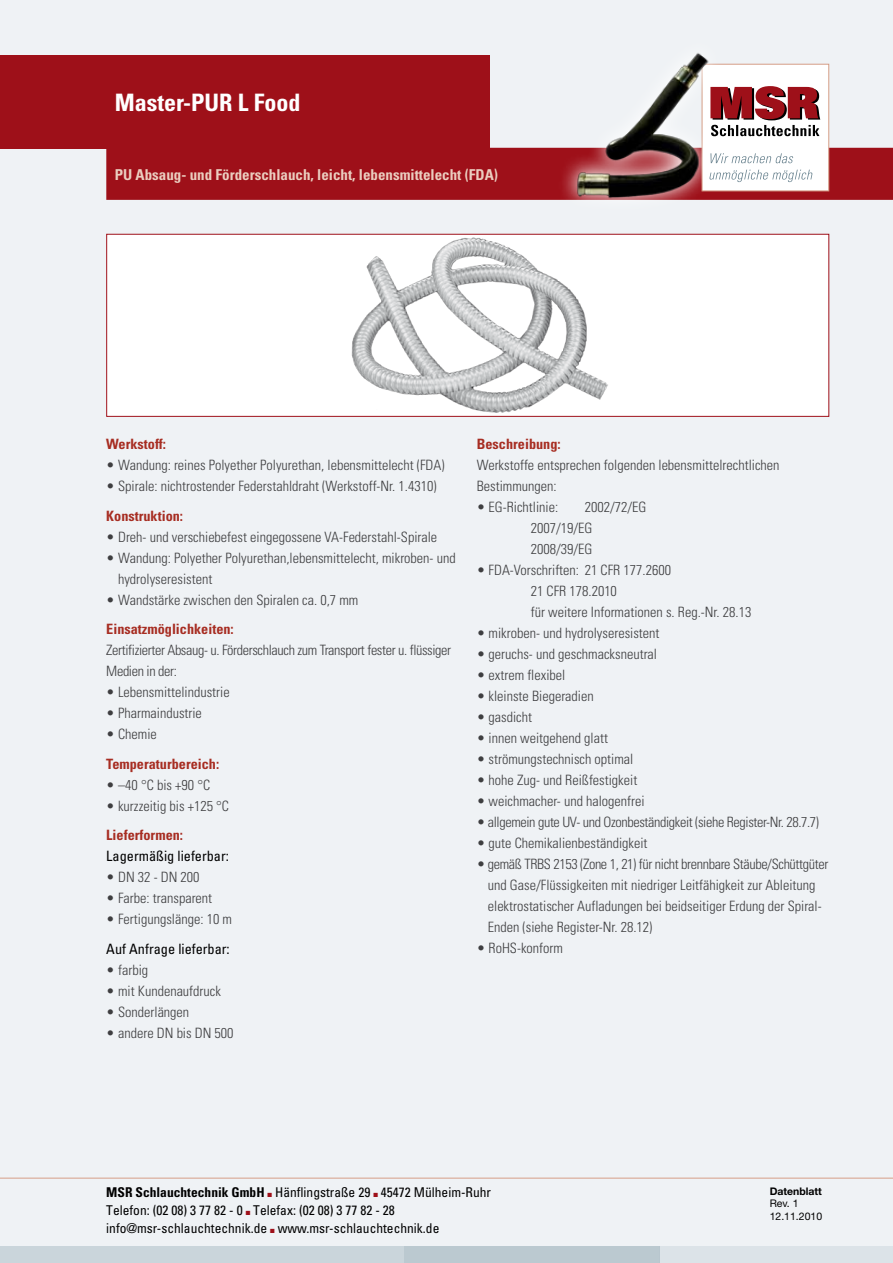
<style>
.page{position:relative;width:893px;height:1263px;background:#eff2f5}
.page>*{position:absolute;margin:0;border:0;box-sizing:border-box;transform-origin:0 0}
.t1{font:700 condensed 24px "Univers";color:#fff}
.t2{font:700 condensed 15px "Univers";color:#ebcec0}
.t3{font:300 condensed 14.25px/21px "Univers";color:#3e3e40}
.t4{font:300 condensed 14.25px/21px "Univers";letter-spacing:-.025em;color:#3e3e40}
.t5{font:700 condensed 14.25px "Univers";color:#a72d22}
.t6{font:condensed 14.25px "Univers";color:#000}
.t7{font:condensed 13.5px/18px "Univers";color:#000}
.t8{font:10.5px/12.6px "Helvetica Neue";color:#000}
.t9{font:700 10.5px "Helvetica Neue";color:#000}
.s1{font-weight:700}
.s2{color:#9e1019}
</style>
<div class="page">
<div style="left:0;top:55px;width:489px;height:94px;background:#9e1019"></div>
<div style="left:0;top:1246px;width:404px;height:17px;background:#cad5db"></div>
<div style="left:404px;top:1246px;width:255px;height:17px;background:#bbc9d0"></div>
<div style="left:659px;top:1246px;width:234px;height:17px;background:#dce3e8"></div>
<hr style="left:0;top:1178px;width:893px;height:1px;background:#d69e87">
<div style="left:702px;top:64px;width:127px;height:127px;background:#fff;border:1px solid #d69e87"></div>
<svg style="left:723px;top:86px;width:97px;height:50px"></svg>
<svg style="left:106px;top:148px;width:787px;height:52px;background:#aa3138"></svg>
<svg style="left:556px;top:63px;width:167px;height:137px"></svg>
<img style="left:575px;top:53px;width:141px;height:147px">
<div style="left:107px;top:234px;width:722px;height:182px;background:#fff"></div>
<img style="left:351px;top:237px;width:257px;height:176px">
<div style="left:106px;top:234px;width:723px;height:183px;border:1px solid #9e1019"></div>
<h1 class="t1" style="left:115px;top:88px;width:187px">Master-PUR L Food</h1>
<p class="t2" style="left:115px;top:165px;width:385px">PU Absaug- und Förderschlauch, leicht, lebensmittelecht (FDA)</p>
<p class="t5" style="left:106px;top:435px;width:61px">Werkstoff:</p>
<p class="t3" style="left:106px;top:454px;width:340px">• Wandung: reines Polyether Polyurethan, lebensmittelecht (FDA)</p>
<p class="t3" style="left:106px;top:475px;width:332px">• Spirale: nichtrostender Federstahldraht (Werkstoff-Nr. 1.4310)</p>
<p class="t5" style="left:106px;top:507px;width:78px">Konstruktion:</p>
<p class="t3" style="left:106px;top:526px;width:332px">• Dreh- und verschiebefest eingegossene VA-Federstahl-Spirale</p>
<p class="t3" style="left:118px;top:547px;width:339px;text-indent:-12px">• Wandung: Polyether Polyurethan,lebensmittelecht, mikroben- und hydrolyseresistent</p>
<p class="t3" style="left:106px;top:589px;width:254px">• Wandstärke zwischen den Spiralen ca. 0,7 mm</p>
<p class="t5" style="left:106px;top:620px;width:129px">Einsatzmöglichkeiten:</p>
<p class="t4" style="left:106px;top:639px;width:346px">Zertifizierter Absaug- u. Förderschlauch zum Transport fester u. flüssiger<br>Medien in der:</p>
<p class="t3" style="left:106px;top:681px;width:125px">• Lebensmittelindustrie</p>
<p class="t3" style="left:106px;top:702px;width:97px">• Pharmaindustrie</p>
<p class="t3" style="left:106px;top:723px;width:52px">• Chemie</p>
<p class="t5" style="left:106px;top:755px;width:114px">Temperaturbereich:</p>
<p class="t3" style="left:106px;top:774px;width:105px">• –40 °C bis +90 °C</p>
<p class="t3" style="left:106px;top:795px;width:124px">• kurzzeitig bis +125 °C</p>
<p class="t5" style="left:106px;top:826px;width:78px">Lieferformen:</p>
<p class="t6" style="left:106px;top:847px;width:124px">Lagermäßig lieferbar:</p>
<p class="t3" style="left:106px;top:866px;width:95px">• DN 32 - DN 200</p>
<p class="t3" style="left:106px;top:887px;width:107px">• Farbe: transparent</p>
<p class="t3" style="left:106px;top:908px;width:127px">• Fertigungslänge: 10 m</p>
<p class="t6" style="left:106px;top:939px;width:125px">Auf Anfrage lieferbar:</p>
<p class="t3" style="left:106px;top:959px;width:43px">• farbig</p>
<p class="t3" style="left:106px;top:980px;width:116px">• mit Kundenaufdruck</p>
<p class="t3" style="left:106px;top:1001px;width:84px">• Sonderlängen</p>
<p class="t3" style="left:106px;top:1022px;width:129px">• andere DN bis DN 500</p>
<p class="t5" style="left:477px;top:435px;width:85px">Beschreibung:</p>
<p class="t3" style="left:477px;top:454px;width:304px">Werkstoffe entsprechen folgenden lebensmittelrechtlichen<br>Bestimmungen:</p>
<p class="t3" style="left:477px;top:496px;width:83px">• EG-Richtlinie:</p>
<p class="t3" style="left:531px;top:496px;width:117px;text-indent:54px">2002/72/EG<br>2007/19/EG<br>2008/39/EG</p>
<p class="t3" style="left:531px;top:559px;width:222px;text-indent:-54px">• FDA-Vorschriften: 21 CFR 177.2600<br>21 CFR 178.2010<br>für weitere Informationen s. Reg.-Nr. 28.13</p>
<p class="t3" style="left:477px;top:622px;width:184px">• mikroben- und hydrolyseresistent</p>
<p class="t3" style="left:477px;top:643px;width:182px">• geruchs- und geschmacksneutral</p>
<p class="t3" style="left:477px;top:664px;width:90px">• extrem flexibel</p>
<p class="t3" style="left:477px;top:685px;width:119px">• kleinste Biegeradien</p>
<p class="t3" style="left:477px;top:706px;width:57px">• gasdicht</p>
<p class="t3" style="left:477px;top:727px;width:133px">• innen weitgehend glatt</p>
<p class="t3" style="left:477px;top:748px;width:158px">• strömungstechnisch optimal</p>
<p class="t3" style="left:477px;top:769px;width:162px">• hohe Zug- und Reißfestigkeit</p>
<p class="t3" style="left:477px;top:790px;width:169px">• weichmacher- und halogenfrei</p>
<p class="t4" style="left:477px;top:811px;width:344px">• allgemein gute UV- und Ozonbeständigkeit (siehe Register-Nr. 28.7.7)</p>
<p class="t3" style="left:477px;top:832px;width:172px">• gute Chemikalienbeständigkeit</p>
<p class="t3" style="left:488px;top:853px;width:342px;text-indent:-11px">• gemäß TRBS 2153 (Zone 1, 21) für nicht brennbare Stäube/Schüttgüter und Gase/Flüssigkeiten mit niedriger Leitfähigkeit zur Ableitung elektrostatischer Aufladungen bei beidseitiger Erdung der Spiral-Enden (siehe Register-Nr. 28.12)</p>
<p class="t3" style="left:477px;top:937px;width:88px">• RoHS-konform</p>
<p class="t7" style="left:106px;top:1183px;width:386px"><span class="s1">MSR Schlauchtechnik GmbH</span> <span class="s2">■</span> Hänflingstraße 29 <span class="s2">■</span> 45472 Mülheim-Ruhr<br>Telefon: (02 08) 3 77 82 - 0 <span class="s2">■</span> Telefax: (02 08) 3 77 82 - 28 info@msr-schlauchtechnik.de <span class="s2">■</span> www.msr-schlauchtechnik.de</p>
<p class="t9" style="left:770px;top:1184px;width:54px">Datenblatt</p>
<p class="t8" style="left:770px;top:1197px;width:54px">Rev. 1<br>12.11.2010</p>
</div>
